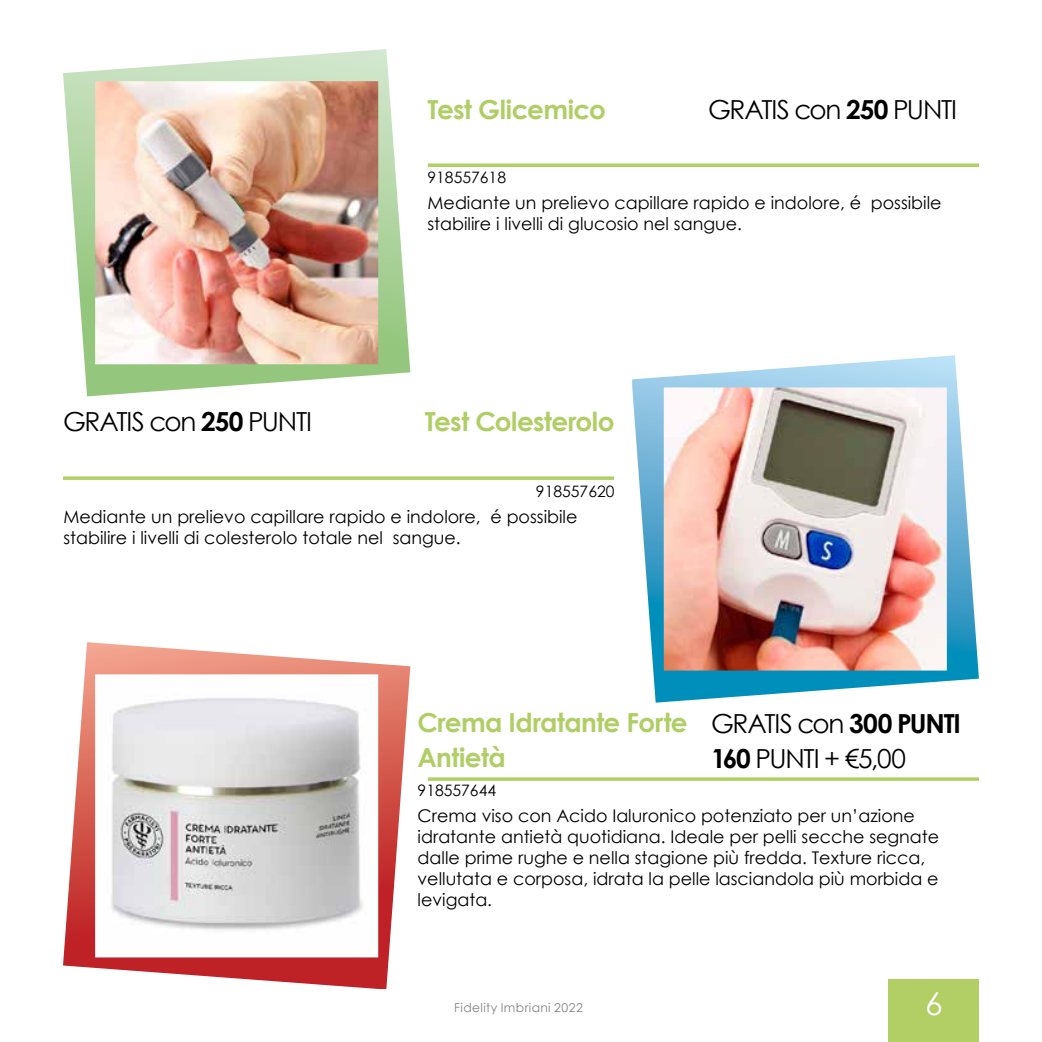
<style>
.page{position:relative;width:1042px;height:1042px;background:#fff}
.page>*{position:absolute;margin:0;border:0;box-sizing:border-box;transform-origin:0 0}
.t1{font:31.5px "Century Gothic";color:#fff}
.t2{font:26.25px/35px "Century Gothic";letter-spacing:-.045em;color:#000}
.t3{font:700 26.25px/35px "Century Gothic";letter-spacing:-.02em;color:#b0ce65}
.t4{font:17.5px/21px "Century Gothic";color:#000}
.t5{font:15.75px "Century Gothic";color:#000}
.t6{font:12.25px "Century Gothic";letter-spacing:.035em;color:#818285}
.s1{font-weight:700}
</style>
<div class="page">
<img style="left:632px;top:355px;width:347px;height:348px">
<svg style="left:63px;top:642px;width:347px;height:347px"></svg>
<img style="left:63px;top:49px;width:347px;height:347px">
<div style="left:888px;top:979px;width:91px;height:63px;background:#b2cf66"></div>
<svg style="left:428px;top:163px;width:551px;height:4px;background:#bbd478"></svg>
<svg style="left:63px;top:476px;width:551px;height:4px;background:#bbd478"></svg>
<svg style="left:428px;top:777px;width:551px;height:4px;background:#bbd478"></svg>
<h2 class="t3" style="left:427px;top:91px;width:180px">Test Glicemico</h2>
<p class="t5" style="left:427px;top:166px;width:80px">918557618</p>
<h2 class="t2" style="left:708px;top:92px;width:251px">GRATIS con <span class="s1">250</span> PUNTI</h2>
<h2 class="t2" style="left:63px;top:404px;width:251px">GRATIS con <span class="s1">250</span> PUNTI</h2>
<p class="t4" style="left:427px;top:192px;width:515px">Mediante un prelievo capillare rapido e indolore, é possibile stabilire i livelli di glucosio nel sangue.</p>
<h2 class="t3" style="left:425px;top:403px;width:191px">Test Colesterolo</h2>
<p class="t5" style="left:536px;top:480px;width:80px">918557620</p>
<p class="t4" style="left:63px;top:505px;width:515px">Mediante un prelievo capillare rapido e indolore, é possibile stabilire i livelli di colesterolo totale nel sangue.</p>
<h2 class="t3" style="left:417px;top:704px;width:272px">Crema Idratante Forte<br>Antietà</h2>
<p class="t5" style="left:418px;top:779px;width:80px">918557644</p>
<p class="t4" style="left:418px;top:805px;width:523px">Crema viso con Acido Ialuronico potenziato per un’azione idratante antietà quotidiana. Ideale per pelli secche segnate dalle prime rughe e nella stagione più fredda. Texture ricca, vellutata e corposa, idrata la pelle lasciandola più morbida e levigata.</p>
<h2 class="t2" style="left:711px;top:705px;width:251px">GRATIS con <span class="s1">300 PUNTI<br>160</span> PUNTI + €5,00</h2>
<p class="t6" style="left:454px;top:999px;width:130px">Fidelity Imbriani 2022</p>
<h1 class="t1" style="left:925px;top:981px;width:19px">6</h1>
</div>
